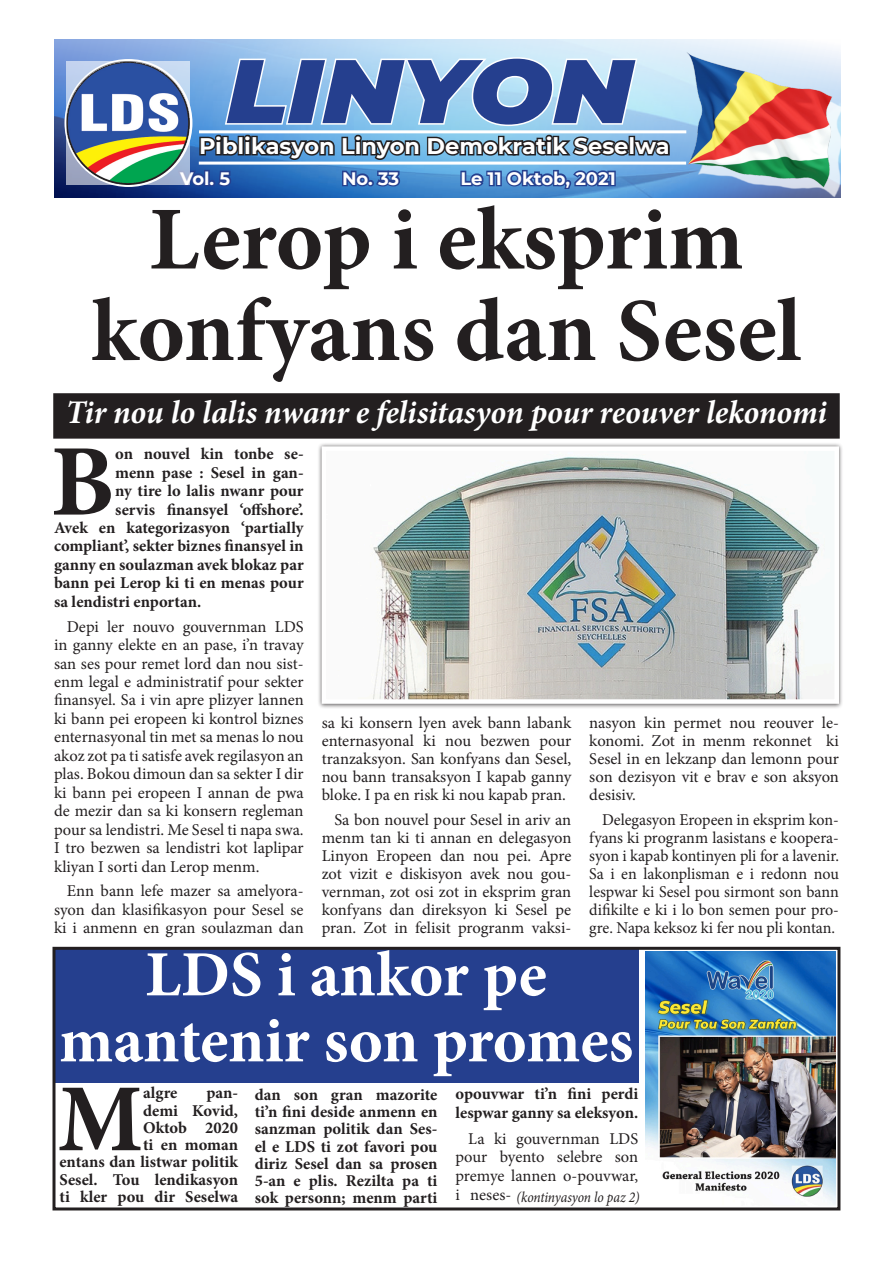
<style>
.page{position:relative;width:893px;height:1263px;background:#fff}
.page>*{position:absolute;margin:0;border:0;box-sizing:border-box;transform-origin:0 0}
.t1{font:700 101.7px "Minion Pro";color:#231f20}
.t2{font:700 96.15px "Minion Pro";color:#231f20}
.t3{font:700 90px/91.5px "Minion Pro";color:#231f20;text-align:center}
.t4{font:italic 900 90px "Montserrat";color:#253f8e;scale:1.1 1}
.t5{font:700 64.5px/66px "Minion Pro";color:#fff;text-align:center}
.t6{font:italic 700 33px "Minion Pro";letter-spacing:-.005em;color:#fff}
.t7{font:700 22.5px "Montserrat";color:#fff}
.t8{font:700 18px "Montserrat";color:#fff}
.t9{font:16.5px/18px "Minion Pro";color:#231f20;text-align:justify}
.t10{font:700 16.5px/17.2px "Minion Pro";color:#231f20;text-align:right}
.t11{font:italic 15px "Minion Pro";letter-spacing:-.005em;color:#231f20;scale:.9 1}
.s1{font-style:normal;font-size:16.5px}
</style>
<div class="page">
<div style="left:54px;top:948px;width:584px;height:135px;background:#253f8e"></div>
<img style="left:54px;top:39px;width:765px;height:159px">
<svg style="left:198px;top:56px;width:465px;height:106px;background:#91b8d3"></svg>
<svg style="left:175px;top:168px;width:59px;height:21px"></svg>
<svg style="left:340px;top:169px;width:63px;height:20px"></svg>
<svg style="left:459px;top:168px;width:158px;height:23px;background:#3e6db2"></svg>
<img style="left:66px;top:62px;width:123px;height:123px">
<div style="left:696px;top:62px;width:147px;height:136px;background:#fff;opacity:.75"></div>
<img style="left:663px;top:49px;width:180px;height:144px">
<hr style="left:199px;top:130px;width:487px;height:3px;background:#fff">
<hr style="left:199px;top:162px;width:487px;height:3px;background:#fff">
<div style="left:54px;top:394px;width:785px;height:44px;background:#231f20"></div>
<div style="left:53px;top:393px;width:787px;height:46px;border:2px solid #231f20"></div>
<div style="left:317px;top:442px;width:527px;height:267px;background:#231f20;opacity:.75"></div>
<img style="left:327px;top:451px;width:507px;height:248px">
<div style="left:322px;top:446px;width:517px;height:258px;border:4px solid #fff"></div>
<div style="left:52px;top:947px;width:788px;height:263px;border:3px solid #231f20"></div>
<img style="left:645px;top:951px;width:191px;height:254px">
<p class="t4" style="left:226px;top:23px;width:371px">LINYON</p>
<p class="t7" style="left:199px;top:130px;width:472px">Piblikasyon Linyon Demokratik Seselwa</p>
<p class="t8" style="left:180px;top:165px;width:52px">Vol. 5</p>
<p class="t8" style="left:342px;top:165px;width:59px">No. 33</p>
<p class="t8" style="left:460px;top:165px;width:157px">Le 11 Oktob, 2021</p>
<p class="t3" style="left:92px;top:193px;width:711px">Lerop i eksprim konfyans dan Sesel</p>
<p class="t6" style="left:66px;top:388px;width:763px">Tir nou lo lalis nwanr e felisitasyon pour reouver lekonomi</p>
<p class="t1" style="left:50px;top:410px;width:66px">B</p>
<p class="t10" style="left:115px;top:445px;width:190px">on nouvel kin tonbe se-</p>
<p class="t10" style="left:115px;top:464px;width:190px">menn pase : Sesel in gan-</p>
<p class="t10" style="left:115px;top:482px;width:190px">ny tire lo lalis nwanr pour</p>
<p class="t10" style="left:115px;top:500px;width:190px">servis finansyel ‘offshore’.</p>
<p class="t10" style="left:54px;top:519px;width:251px">Avek en kategorizasyon ‘partially</p>
<p class="t10" style="left:54px;top:537px;width:251px">compliant’, sekter biznes finansyel in</p>
<p class="t10" style="left:54px;top:556px;width:251px">ganny en soulazman avek blokaz par</p>
<p class="t10" style="left:54px;top:574px;width:251px">bann pei Lerop ki ti en menas pour</p>
<p class="t10" style="left:54px;top:593px;width:149px">sa lendistri enportan.</p>
<p class="t9" style="left:54px;top:617px;width:251px;line-height:18.5px;text-indent:13px">Depi ler nouvo gouvernman LDS in ganny elekte en an pase, i’n travay san ses pour remet lord dan nou sist&shy;enm legal e administratif pour sekter finansyel. Sa i vin apre plizyer lannen ki bann pei eropeen ki kontrol biznes enternasyonal tin met sa menas lo nou akoz zot pa ti satisfe avek regilasyon an plas. Bokou dimoun dan sa sekter I dir ki bann pei eropeen I annan de pwa de mezir dan sa ki konsern regleman pour sa lendistri. Me Sesel ti napa swa.<br>I tro bezwen sa lendistri kot laplipar kliyan I sorti dan Lerop menm.</p>
<p class="t9" style="left:54px;top:882px;width:251px;line-height:18.5px;text-indent:13px">Enn bann lefe mazer sa amelyora&shy;syon dan klasifikasyon pour Sesel se ki i anmenn en gran soulazman dan</p>
<p class="t9" style="left:322px;top:714px;width:251px">sa ki konsern lyen avek bann labank enternasyonal ki nou bezwen pour tranzaksyon. San konfyans dan Sesel, nou bann transaksyon I kapab ganny bloke. I pa en risk ki nou kapab pran.</p>
<p class="t9" style="left:322px;top:810px;width:251px;text-indent:13px">Sa bon nouvel pour Sesel in ariv an menm tan ki ti annan en delegasyon Linyon Eropeen dan nou pei. Apre zot vizit e diskisyon avek nou gou&shy;vernman, zot osi zot in eksprim gran konfyans dan direksyon ki Sesel pe pran. Zot in felisit progranm vaksi-</p>
<p class="t9" style="left:589px;top:714px;width:251px">nasyon kin permet nou reouver le&shy;konomi. Zot in menm rekonnet ki Sesel in en lekzanp dan lemonn pour son dezisyon vit e brav e son aksyon desisiv.</p>
<p class="t9" style="left:589px;top:810px;width:251px;text-indent:13px">Delegasyon Eropeen in eksprim kon&shy;fyans ki progranm lasistans e koopera&shy;syon i kapab kontinyen pli for a lavenir.<br>Sa i en lakonplisman e i redonn nou lespwar ki Sesel pou sirmont son bann difikilte e ki i lo bon semen pour pro&shy;gre. Napa keksoz ki fer nou pli kontan.</p>
<p class="t5" style="left:59px;top:941px;width:576px">LDS i ankor pe mantenir son promes</p>
<p class="t2" style="left:58px;top:1052px;width:87px">M</p>
<p class="t10" style="left:143px;top:1084px;width:36px">algre</p>
<p class="t10" style="left:60px;top:1084px;width:180px">pan-<br>demi Kovid,<br>Oktob 2020<br>ti en moman<br>entans dan listwar politik<br>Sesel. Tou lendikasyon ti kler pou dir Seselwa</p>
<p class="t10" style="left:255px;top:1086px;width:184px;text-align:justify">dan son gran mazorite ti’n fini deside anmenn en sanzman politik dan Ses&shy;el e LDS ti zot favori pou diriz Sesel dan sa prosen 5-an e plis. Rezilta pa ti sok personn; menm parti</p>
<p class="t10" style="left:455px;top:1084px;width:184px;line-height:18.9px;text-align:left">opouvwar ti’n fini perdi lespwar ganny sa eleksyon.</p>
<p class="t9" style="left:455px;top:1129px;width:184px;line-height:18.9px;text-indent:13px">La ki gouvernman LDS pour byento selebre son premye lannen o-pouvwar,</p>
<p class="t11" style="left:455px;top:1187px;width:206px"><span class="s1">i neses-</span> (kontinyasyon lo paz 2)</p>
</div>
